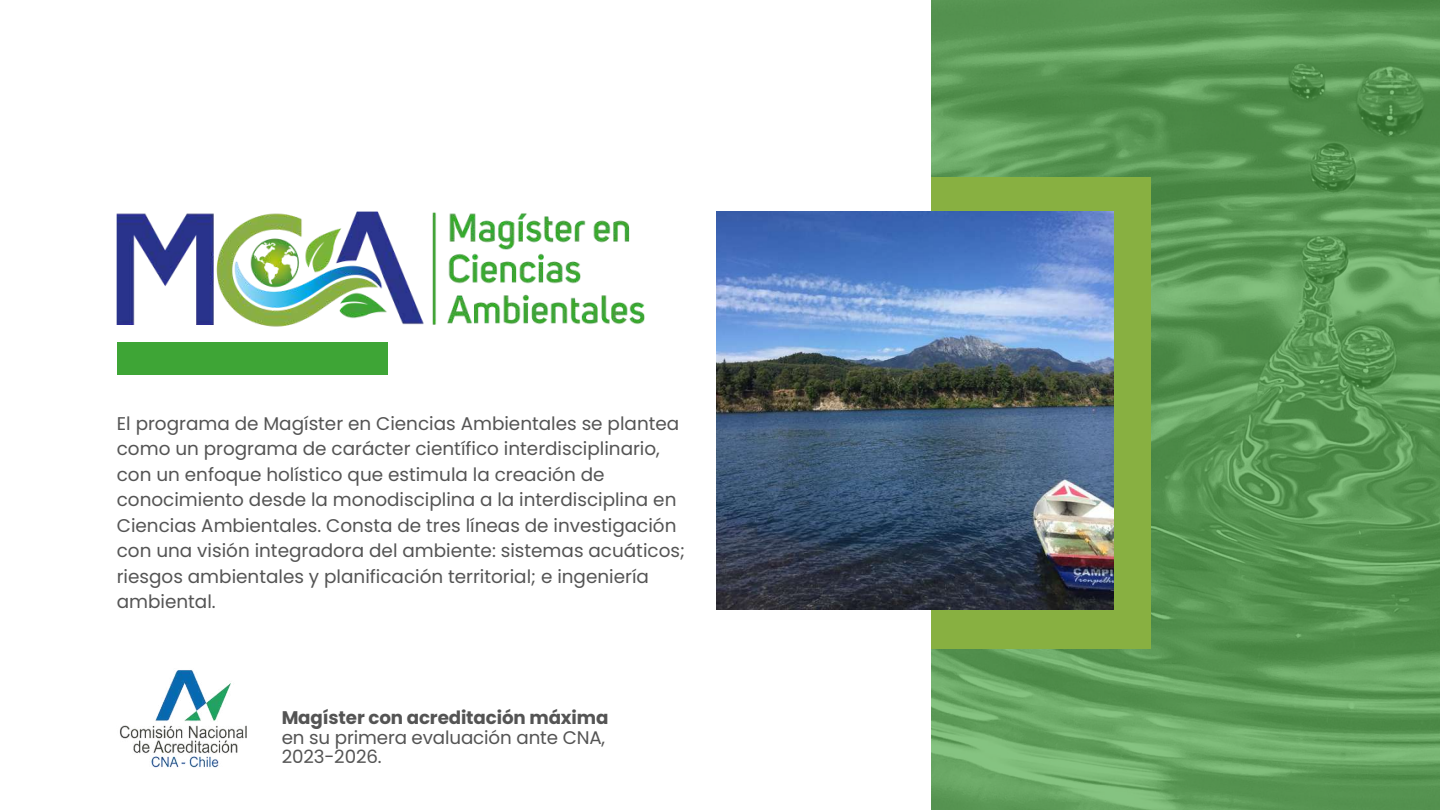
<style>
.page{position:relative;width:1440px;height:810px;background:#fff}
.page>*{position:absolute;margin:0;border:0;box-sizing:border-box;transform-origin:0 0}
.t1{font:18.4px/25.5px "Poppins";color:#545454}
.t2{font:18.3px/19.5px "Poppins";letter-spacing:-.005em;color:#545454}
.t3{font:700 18.3px "Poppins";letter-spacing:-.005em;color:#545454}
</style>
<div class="page">
<img style="left:931px;top:0;width:509px;height:810px">
<div style="left:931px;top:177px;width:220px;height:472px;background:#88b041"></div>
<img style="left:716px;top:212px;width:398px;height:398px">
<div style="left:117px;top:342px;width:270px;height:33px;background:#3ea536"></div>
<img style="left:117px;top:212px;width:528px;height:115px">
<img style="left:119px;top:670px;width:128px;height:98px">
<p class="t1" style="left:117px;top:411px;width:570px">El programa de Magíster en Ciencias Ambientales se plantea como un programa de carácter científico interdisciplinario, con un enfoque holístico que estimula la creación de conocimiento desde la monodisciplina a la interdisciplina en Ciencias Ambientales. Consta de tres líneas de investigación con una visión integradora del ambiente: sistemas acuáticos; riesgos ambientales y planificación territorial; e ingeniería ambiental.</p>
<p class="t3" style="left:282px;top:705px;width:328px">Magíster con acreditación máxima</p>
<p class="t2" style="left:282px;top:728px;width:325px">en su primera evaluación ante CNA,<br>2023-2026.</p>
</div>
